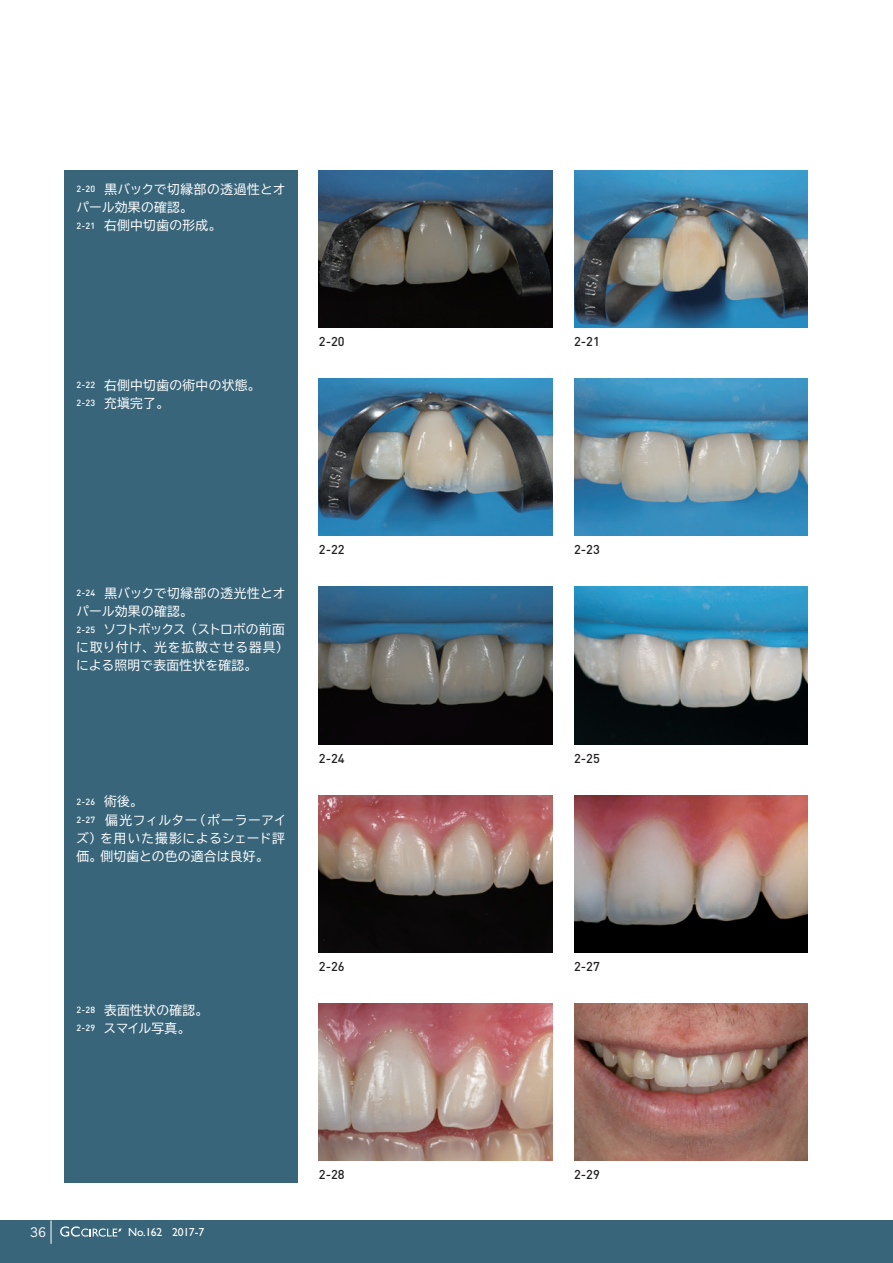
<style>
.page{position:relative;width:893px;height:1263px;background:#fff}
.page>*{position:absolute;margin:0;border:0;box-sizing:border-box;transform-origin:0 0}
.t1{font:13.35px "Copperplate Gothic Std 29 AB";color:#fff}
.t2{font:12.75px/18px "TBUD Go Std";letter-spacing:.025em;color:#fff}
.t3{font:500 12.75px "DINOT";color:#231f20}
.t4{font:11.7px "Gill Sans Std";letter-spacing:-.02em;color:#fff}
.t5{font:500 9px "DINOT";color:#fff}
.s1{font-family:"DINOT";font-weight:500;font-size:9px}
.s2{font-family:"TBUD Go Std";font-weight:400;font-size:12.75px}
</style>
<div class="page">
<div style="left:0;top:1220px;width:893px;height:43px;background:#39657a"></div>
<div style="left:64px;top:170px;width:234px;height:1012px;background:#39657a"></div>
<img style="left:574px;top:170px;width:234px;height:157px">
<img style="left:319px;top:378px;width:234px;height:158px">
<img style="left:319px;top:170px;width:234px;height:157px">
<img style="left:574px;top:378px;width:234px;height:158px">
<img style="left:319px;top:587px;width:234px;height:157px">
<img style="left:574px;top:587px;width:234px;height:157px">
<img style="left:319px;top:795px;width:234px;height:157px">
<img style="left:574px;top:795px;width:234px;height:157px">
<img style="left:319px;top:1003px;width:234px;height:158px">
<img style="left:574px;top:1003px;width:234px;height:158px">
<svg style="left:51px;top:1220px;width:1px;height:24px"></svg>
<svg style="left:60px;top:1226px;width:62px;height:10px"></svg>
<p class="t2" style="left:76px;top:180px;width:211px"><span class="s1">2-20</span> 黒バックで切縁部の透過性とオパール効果の確認。<br><span class="s1">2-21</span> 右側中切歯の形成。</p>
<p class="t2" style="left:77px;top:376px;width:186px"><span class="s1">2-22</span> 右側中切歯の術中の状態。<br><span class="s1">2-23</span> 充塡完了。</p>
<p class="t3" style="left:319px;top:333px;width:27px">2-20</p>
<p class="t2" style="left:76px;top:584px;width:214px"><span class="s1">2-24</span> 黒バックで切縁部の透光性とオパール効果の確認。<br><span class="s1">2-25</span> ソフトボックス（ストロボの前面に取り付け、光を拡散させる器具）による照明で表面性状を確認。</p>
<p class="t5" style="left:77px;top:795px;width:68px">2-26 <span class="s2">術後。</span></p>
<p class="t2" style="left:76px;top:810px;width:212px"><span class="s1">2-27</span> 偏光フィルター（ポーラーアイズ）を用いた撮影によるシェード評価。側切歯との色の適合は良好。</p>
<p class="t3" style="left:319px;top:541px;width:27px">2-22</p>
<p class="t3" style="left:319px;top:749px;width:27px">2-24</p>
<p class="t2" style="left:77px;top:1001px;width:133px"><span class="s1">2-28</span> 表面性状の確認。<br><span class="s1">2-29</span> スマイル写真。</p>
<p class="t3" style="left:319px;top:958px;width:27px">2-26</p>
<p class="t1" style="left:30px;top:1224px;width:18px">36</p>
<p class="t4" style="left:128px;top:1226px;width:78px">No.162 2017-7</p>
<p class="t3" style="left:319px;top:1166px;width:27px">2-28</p>
<p class="t3" style="left:574px;top:333px;width:27px">2-21</p>
<p class="t3" style="left:574px;top:541px;width:27px">2-23</p>
<p class="t3" style="left:574px;top:749px;width:27px">2-25</p>
<p class="t3" style="left:574px;top:958px;width:27px">2-27</p>
<p class="t3" style="left:574px;top:1166px;width:27px">2-29</p>
</div>
